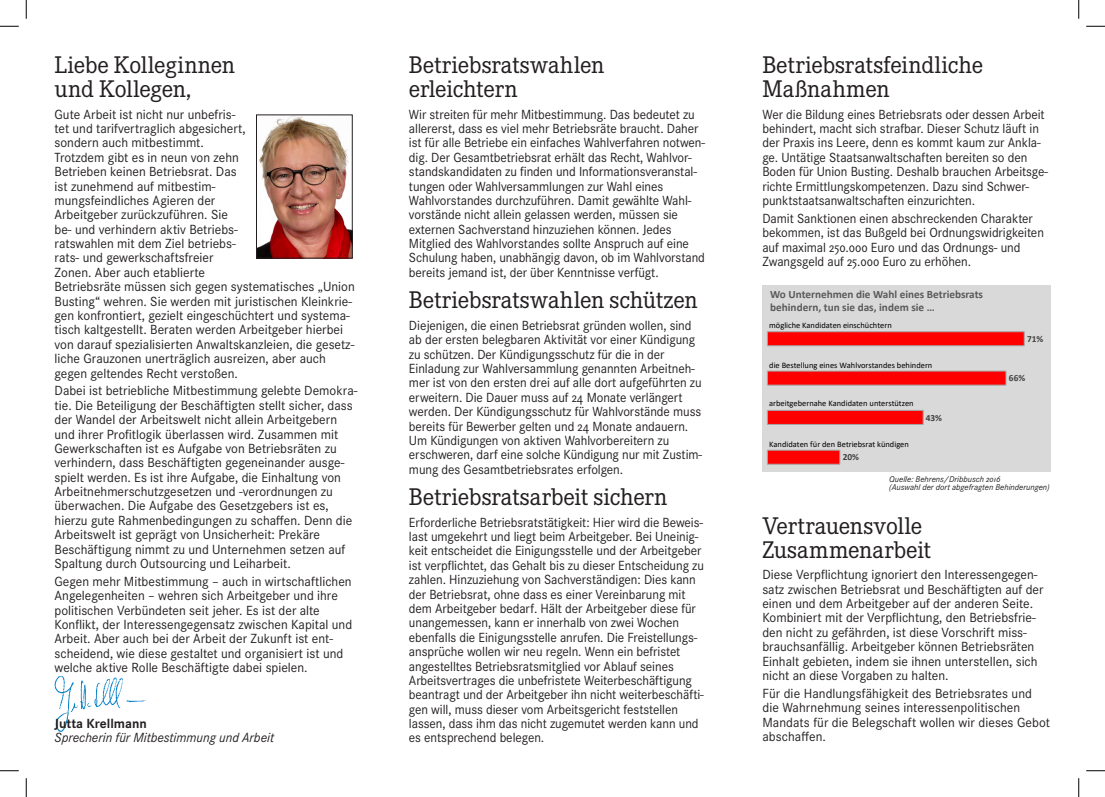
<style>
.page{position:relative;width:1105px;height:797px;background:#fff}
.page>*{position:absolute;margin:0;border:0;box-sizing:border-box;transform-origin:0 0}
.Überschrift{font:25px/23.8px "Corporate E";letter-spacing:-.005em;color:#231f20}
.Fließtext{font:13.75px/14.4px "Corporate S";letter-spacing:-.005em;color:#231f20;scale:.96 1}
.Fließtext-2{font:13.75px/14.4px "Corporate S";letter-spacing:-.005em;color:#231f20}
.Fließtext-3{font:italic 13.75px/14.4px "Corporate S";color:#231f20}
.t1{font:700 11.25px/13.6px "Calibri";color:#595959}
.t2{font:700 9.38px "Calibri";color:#404040}
.Bildnachweis{font:italic 8.75px "Corporate S";color:#231f20}
.t3{font:8.38px "Calibri";color:#000}
.s1{font-weight:700;font-style:normal}
</style>
<div class="page">
<img style="left:55px;top:675px;width:91px;height:56px">
<img style="left:258px;top:117px;width:92px;height:139px">
<div style="left:256px;top:115px;width:96px;height:143px;border:1px solid #231f20"></div>
<div style="left:762px;top:285px;width:289px;height:186px;background:#d9d9d9"></div>
<svg style="left:767px;top:331px;width:258px;height:133px"></svg>
<svg style="left:0;top:25px;width:19px;height:2px"></svg>
<svg style="left:1086px;top:25px;width:19px;height:2px"></svg>
<svg style="left:0;top:770px;width:19px;height:1px"></svg>
<svg style="left:1086px;top:770px;width:19px;height:1px"></svg>
<svg style="left:25px;top:0;width:2px;height:19px"></svg>
<svg style="left:25px;top:778px;width:2px;height:19px"></svg>
<svg style="left:1078px;top:0;width:1px;height:19px"></svg>
<svg style="left:1078px;top:778px;width:1px;height:19px"></svg>
<p class="Überschrift" style="left:55px;top:54px;width:182px">Liebe Kolleginnen und Kollegen,</p>
<p class="Fließtext-2" style="left:55px;top:107px;width:302px">Gute Arbeit ist nicht nur unbefris-<br>tet und tarifvertraglich abgesichert,<br>sondern auch mitbestimmt.<br>Trotzdem gibt es in neun von zehn<br>Betrieben keinen Betriebsrat. Das<br>ist zunehmend auf mitbestim-<br>mungsfeindliches Agieren der<br>Arbeitgeber zurückzuführen. Sie<br>be- und verhindern aktiv Betriebs-<br>ratswahlen mit dem Ziel betriebs-<br>rats- und gewerkschaftsfreier<br>Zonen. Aber auch etablierte<br>Betriebsräte müssen sich gegen systematisches „Union Busting“ wehren. Sie werden mit juristischen Kleinkrie&shy;gen konfrontiert, gezielt eingeschüchtert und systema&shy;tisch kaltgestellt. Beraten werden Arbeitgeber hierbei von darauf spezialisierten Anwaltskanzleien, die gesetz&shy;liche Grauzonen unerträglich ausreizen, aber auch gegen geltendes Recht verstoßen.</p>
<p class="Fließtext-2" style="left:55px;top:384px;width:304px">Dabei ist betriebliche Mitbestimmung gelebte Demokra&shy;tie. Die Beteiligung der Beschäftigten stellt sicher, dass der Wandel der Arbeitswelt nicht allein Arbeitgebern und ihrer Profitlogik überlassen wird. Zusammen mit Gewerkschaften ist es Aufgabe von Betriebsräten zu verhindern, dass Beschäftigten gegeneinander ausge&shy;spielt werden. Es ist ihre Aufgabe, die Einhaltung von Arbeitnehmerschutzgesetzen und -verordnungen zu überwachen. Die Aufgabe des Gesetzgebers ist es, hierzu gute Rahmenbedingungen zu schaffen. Denn die Arbeitswelt ist geprägt von Unsicherheit: Prekäre Beschäftigung nimmt zu und Unternehmen setzen auf Spaltung durch Outsourcing und Leiharbeit.</p>
<p class="Fließtext-2" style="left:55px;top:574px;width:299px">Gegen mehr Mitbestimmung – auch in wirtschaftlichen Angelegenheiten – wehren sich Arbeitgeber und ihre politischen Verbündeten seit jeher. Es ist der alte Konflikt, der Interessengegensatz zwischen Kapital und Arbeit. Aber auch bei der Arbeit der Zukunft ist ent&shy;scheidend, wie diese gestaltet und organisiert ist und welche aktive Rolle Beschäftigte dabei spielen.</p>
<p class="Fließtext-3" style="left:55px;top:716px;width:221px"><span class="s1">Jutta Krellmann<br></span>Sprecherin für Mitbestimmung und Arbeit</p>
<p class="Überschrift" style="left:409px;top:54px;width:197px">Betriebsratswahlen erleichtern</p>
<p class="Fließtext" style="left:409px;top:107px;width:310px">Wir streiten für mehr Mitbestimmung. Das bedeutet zu allererst, dass es viel mehr Betriebsräte braucht. Daher ist für alle Betriebe ein einfaches Wahlverfahren notwen&shy;dig. Der Gesamtbetriebsrat erhält das Recht, Wahlvor&shy;standskandidaten zu finden und Informationsveranstal&shy;tungen oder Wahlversammlungen zur Wahl eines Wahlvorstandes durchzuführen. Damit gewählte Wahl&shy;vorstände nicht allein gelassen werden, müssen sie externen Sachverstand hinzuziehen können. Jedes Mitglied des Wahlvorstandes sollte Anspruch auf eine Schulung haben, unabhängig davon, ob im Wahlvorstand bereits jemand ist, der über Kenntnisse verfügt.</p>
<p class="Überschrift" style="left:409px;top:289px;width:290px">Betriebsratswahlen schützen</p>
<p class="Fließtext" style="left:409px;top:318px;width:307px">Diejenigen, die einen Betriebsrat gründen wollen, sind ab der ersten belegbaren Aktivität vor einer Kündigung zu schützen. Der Kündigungsschutz für die in der Einladung zur Wahlversammlung genannten Arbeitneh&shy;mer ist von den ersten drei auf alle dort aufgeführten zu erweitern. Die Dauer muss auf 24 Monate verlängert werden. Der Kündigungsschutz für Wahlvorstände muss bereits für Bewerber gelten und 24 Monate andauern.<br>Um Kündigungen von aktiven Wahlvorbereitern zu erschweren, darf eine solche Kündigung nur mit Zustim&shy;mung des Gesamtbetriebsrates erfolgen.</p>
<p class="Überschrift" style="left:409px;top:485px;width:260px">Betriebsratsarbeit sichern</p>
<p class="Fließtext" style="left:409px;top:515px;width:309px">Erforderliche Betriebsratstätigkeit: Hier wird die Beweis&shy;last umgekehrt und liegt beim Arbeitgeber. Bei Uneinig&shy;keit entscheidet die Einigungsstelle und der Arbeitgeber ist verpflichtet, das Gehalt bis zu dieser Entscheidung zu zahlen. Hinzuziehung von Sachverständigen: Dies kann der Betriebsrat, ohne dass es einer Vereinbarung mit dem Arbeitgeber bedarf. Hält der Arbeitgeber diese für unangemessen, kann er innerhalb von zwei Wochen ebenfalls die Einigungsstelle anrufen. Die Freistellungs&shy;ansprüche wollen wir neu regeln. Wenn ein befristet angestelltes Betriebsratsmitglied vor Ablauf seines Arbeitsvertrages die unbefristete Weiterbeschäftigung beantragt und der Arbeitgeber ihn nicht weiterbeschäfti&shy;gen will, muss dieser vom Arbeitsgericht feststellen lassen, dass ihm das nicht zugemutet werden kann und es entsprechend belegen.</p>
<p class="Überschrift" style="left:762px;top:54px;width:222px">Betriebsratsfeindliche<br>Maßnahmen</p>
<p class="Fließtext" style="left:762px;top:107px;width:299px">Wer die Bildung eines Betriebsrats oder dessen Arbeit behindert, macht sich strafbar. Dieser Schutz läuft in der Praxis ins Leere, denn es kommt kaum zur Ankla&shy;ge. Untätige Staatsanwaltschaften bereiten so den Boden für Union Busting. Deshalb brauchen Arbeitsge&shy;richte Ermittlungskompetenzen. Dazu sind Schwer&shy;punktstaatsanwaltschaften einzurichten.</p>
<p class="Fließtext" style="left:762px;top:211px;width:295px">Damit Sanktionen einen abschreckenden Charakter bekommen, ist das Bußgeld bei Ordnungswidrigkeiten auf maximal 250.000 Euro und das Ordnungs- und Zwangsgeld auf 25.000 Euro zu erhöhen.</p>
<p class="t1" style="left:770px;top:287px;width:214px">Wo Unternehmen die Wahl eines Betriebsrats behindern, tun sie das, indem sie …</p>
<p class="t3" style="left:769px;top:319px;width:124px">mögliche Kandidaten einschüchtern</p>
<p class="t3" style="left:769px;top:359px;width:165px">die Bestellung eines Wahlvorstandes behindern</p>
<p class="t3" style="left:769px;top:397px;width:146px">arbeitgebernahe Kandidaten unterstützen</p>
<p class="t3" style="left:769px;top:438px;width:141px">Kandidaten für den Betriebsrat kündigen</p>
<p class="Bildnachweis" style="left:889px;top:474px;width:113px">Quelle: Behrens/Dribbusch 2016</p>
<p class="Bildnachweis" style="left:889px;top:482px;width:162px">(Auswahl der dort abgefragten Behinderungen)</p>
<p class="t2" style="left:1027px;top:332px;width:18px">71%</p>
<p class="t2" style="left:1009px;top:371px;width:18px">66%</p>
<p class="t2" style="left:926px;top:411px;width:18px">43%</p>
<p class="t2" style="left:843px;top:450px;width:18px">20%</p>
<p class="Überschrift" style="left:762px;top:514px;width:170px">Vertrauensvolle<br>Zusammenarbeit</p>
<p class="Fließtext-2" style="left:762px;top:567px;width:283px">Diese Verpflichtung ignoriert den Interessengegen&shy;satz zwischen Betriebsrat und Beschäftigten auf der einen und dem Arbeitgeber auf der anderen Seite.<br>Kombiniert mit der Verpflichtung, den Betriebsfrie&shy;den nicht zu gefährden, ist diese Vorschrift miss&shy;brauchsanfällig. Arbeitgeber können Betriebsräten Einhalt gebieten, indem sie ihnen unterstellen, sich nicht an diese Vorgaben zu halten.</p>
<p class="Fließtext-2" style="left:762px;top:686px;width:289px">Für die Handlungsfähigkeit des Betriebsrates und die Wahrnehmung seines interessenpolitischen Mandats für die Belegschaft wollen wir dieses Gebot abschaffen.</p>
</div>
